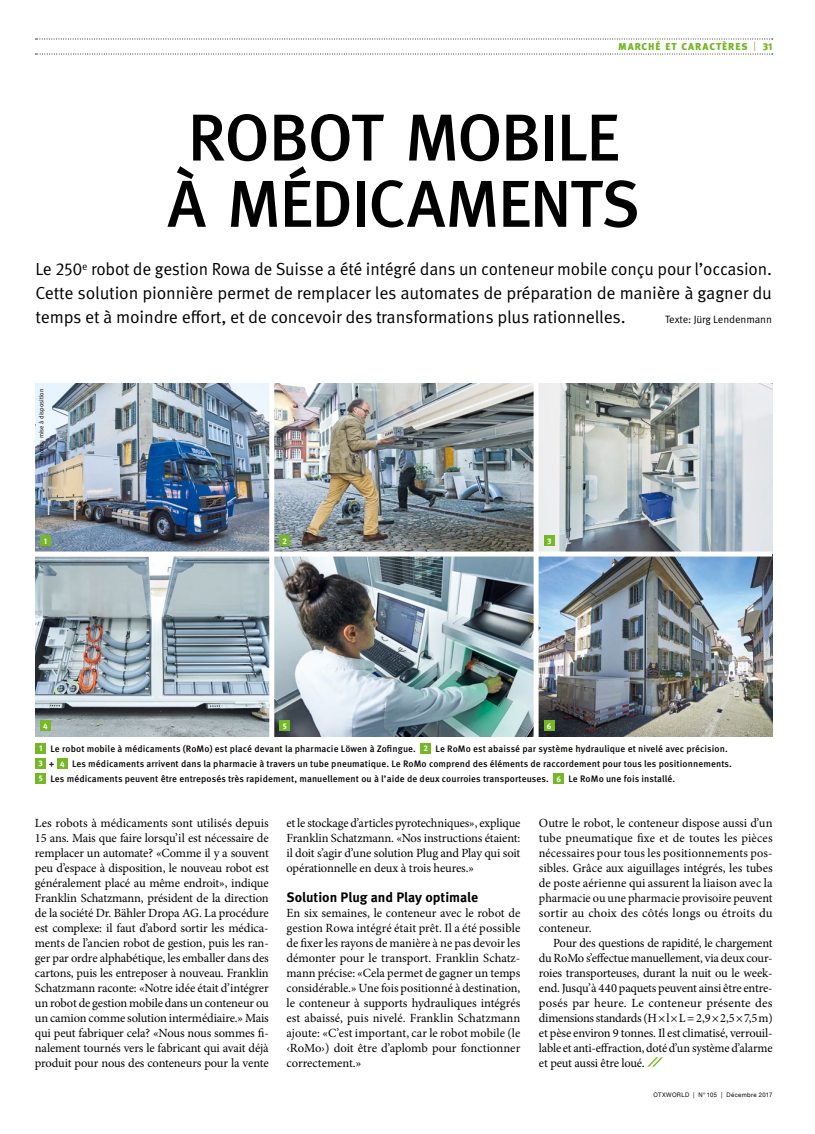
<style>
.page{position:relative;width:815px;height:1134px;background:#fff}
.page>*{position:absolute;margin:0;border:0;box-sizing:border-box;transform-origin:0 0}
.t1{font:500 66.25px/66.2px "Meta OT";letter-spacing:-.03em;color:#000;text-align:center}
.t2{font:17.5px/23.8px "Meta OT Norm";letter-spacing:-.01em;color:#000;text-align:justify}
.t3{font:700 13.75px "Meta OT";color:#000}
.t4{font:12.5px/15px "Minion Pro";letter-spacing:-.01em;color:#000;text-align:justify}
.t5{font:10.62px "Meta OT Norm";letter-spacing:-.01em;color:#000}
.t6{font:900 10px "Meta OT";letter-spacing:.09em;color:#75b726}
.t7{font:500 9.38px/15px "Meta OT";letter-spacing:.01em;color:#000}
.t8{font:700 8.12px "Meta OT";color:#fff}
.t9{font:6.25px "Helvetica Neue LT Pro";letter-spacing:.06em;color:#000;scale:.95 1}
.t10{font:6.25px "Meta OT Norm";color:#000}
.s1{font-family:"Meta OT Norm";font-weight:400}
.s2{font-weight:700;font-size:8.12px;color:#fff}
</style>
<div class="page">
<svg style="left:647px;top:1057px;width:16px;height:10px"></svg>
<img style="left:539px;top:383px;width:233px;height:168px">
<img style="left:35px;top:556px;width:234px;height:180px">
<img style="left:35px;top:383px;width:234px;height:168px">
<div style="left:35px;top:743px;width:11px;height:11px;background:#75b726"></div>
<div style="left:420px;top:743px;width:11px;height:11px;background:#75b726"></div>
<div style="left:35px;top:758px;width:11px;height:11px;background:#75b726"></div>
<div style="left:57px;top:758px;width:11px;height:11px;background:#75b726"></div>
<div style="left:35px;top:773px;width:11px;height:11px;background:#75b726"></div>
<div style="left:553px;top:773px;width:11px;height:11px;background:#75b726"></div>
<img style="left:274px;top:556px;width:260px;height:180px">
<img style="left:274px;top:383px;width:260px;height:168px">
<div style="left:40px;top:721px;width:11px;height:10px;background:#75b726"></div>
<div style="left:40px;top:536px;width:11px;height:10px;background:#75b726"></div>
<div style="left:280px;top:536px;width:10px;height:10px;background:#75b726"></div>
<div style="left:280px;top:721px;width:10px;height:10px;background:#75b726"></div>
<div style="left:544px;top:536px;width:11px;height:10px;background:#75b726"></div>
<img style="left:539px;top:556px;width:233px;height:180px">
<div style="left:544px;top:721px;width:11px;height:10px;background:#75b726"></div>
<svg style="left:35px;top:54px;width:738px;height:1px"></svg>
<svg style="left:35px;top:39px;width:738px;height:1px"></svg>
<div style="left:603px;top:26px;width:159px;height:40px;background:#fff"></div>
<p class="t6" style="left:618px;top:41px;width:131px">MARCHÉ ET CARACTÈRES</p>
<p class="t6" style="left:753px;top:41px;width:20px"><span class="s1">|</span> 31</p>
<h1 class="t1" style="left:167px;top:107px;width:474px">ROBOT MOBILE<br>À MÉDICAMENTS</h1>
<p class="t2" style="left:35px;top:258px;width:738px">Le 250<sup>e</sup> robot de gestion Rowa de Suisse a été intégré dans un conteneur mobile conçu pour l’occasion.<br>Cette solution pionnière permet de remplacer les automates de préparation de manière à gagner du temps et à moindre effort, et de concevoir des transformations plus rationnelles.</p>
<p class="t5" style="left:665px;top:313px;width:108px">Texte: Jürg Lendenmann</p>
<p class="t10" style="left:38px;top:460px;width:73px;rotate:-90deg">Photos: mise à disposition</p>
<p class="t8" style="left:44px;top:536px;width:5px">1</p>
<p class="t8" style="left:283px;top:536px;width:6px">2</p>
<p class="t8" style="left:547px;top:536px;width:6px">3</p>
<p class="t8" style="left:43px;top:721px;width:6px">4</p>
<p class="t8" style="left:283px;top:721px;width:6px">5</p>
<p class="t8" style="left:547px;top:721px;width:6px">6</p>
<p class="t7" style="left:39px;top:741px;width:695px"><span class="s2">1</span> Le robot mobile à médicaments (RoMo) est placé devant la pharmacie Löwen à Zofingue. <span class="s2">2</span> Le RoMo est abaissé par système hydraulique et nivelé avec précision.<br><span class="s2">3</span> + <span class="s2">4</span> Les médicaments arrivent dans la pharmacie à travers un tube pneumatique. Le RoMo comprend des éléments de raccordement pour tous les positionnements.<br><span class="s2">5</span> Les médicaments peuvent être entreposés très rapidement, manuellement ou à l’aide de deux courroies transporteuses. <span class="s2">6</span> Le RoMo une fois installé.</p>
<p class="t4" style="left:35px;top:815px;width:235px">Les robots à médicaments sont utilisés depuis 15 ans. Mais que faire lorsqu’il est nécessaire de remplacer un automate? «Comme il y a souvent peu d’espace à disposition, le nouveau robot est généralement placé au même endroit», indique Franklin Schatzmann, président de la direction de la société Dr. Bähler Dropa AG. La procédure est complexe: il faut d’abord sortir les médica&shy;ments de l’ancien robot de gestion, puis les ran&shy;ger par ordre alphabétique, les emballer dans des cartons, puis les entreposer à nouveau. Franklin Schatzmann raconte: «Notre idée était d’intégrer un robot de gestion mobile dans un conteneur ou un camion comme solution intermédiaire.» Mais qui peut fabriquer cela? «Nous nous sommes fi&shy;nalement tournés vers le fabricant qui avait déjà produit pour nous des conteneurs pour la vente</p>
<p class="t4" style="left:287px;top:815px;width:235px">et le stockage d’articles pyrotechniques», explique Franklin Schatzmann. «Nos instructions étaient: il doit s’agir d’une solution Plug and Play qui soit opérationnelle en deux à trois heures.»</p>
<p class="t3" style="left:287px;top:889px;width:193px">Solution Plug and Play optimale</p>
<p class="t4" style="left:287px;top:905px;width:235px">En six semaines, le conteneur avec le robot de gestion Rowa intégré était prêt. Il a été possible de fixer les rayons de manière à ne pas devoir les démonter pour le transport. Franklin Schatz&shy;mann précise: «Cela permet de gagner un temps considérable.» Une fois positionné à destination, le conteneur à supports hydrauliques intégrés est abaissé, puis nivelé. Franklin Schatzmann ajoute: «C’est important, car le robot mobile (le ‹RoMo›) doit être d’aplomb pour fonctionner correctement.»</p>
<p class="t4" style="left:539px;top:815px;width:235px">Outre le robot, le conteneur dispose aussi d’un tube pneumatique fixe et de toutes les pièces nécessaires pour tous les positionnements pos&shy;sibles. Grâce aux aiguillages intégrés, les tubes de poste aérienne qui assurent la liaison avec la pharmacie ou une pharmacie provisoire peuvent sortir au choix des côtés longs ou étroits du conteneur.</p>
<p class="t4" style="left:539px;top:935px;width:235px;text-indent:14px">Pour des questions de rapidité, le chargement du RoMo s’effectue manuellement, via deux cour&shy;roies transporteuses, durant la nuit ou le week&shy;end. Jusqu’à 440 paquets peuvent ainsi être entre&shy;posés par heure. Le conteneur présente des dimensions standards (H×l×L = 2,9×2,5×7,5m) et pèse environ 9 tonnes. Il est climatisé, verrouil&shy;lable et anti-effraction, doté d’un système d’alarme et peut aussi être loué.</p>
<p class="t9" style="left:653px;top:1091px;width:127px">OTXWORLD | N° 105 | Décembre 2017</p>
</div>
